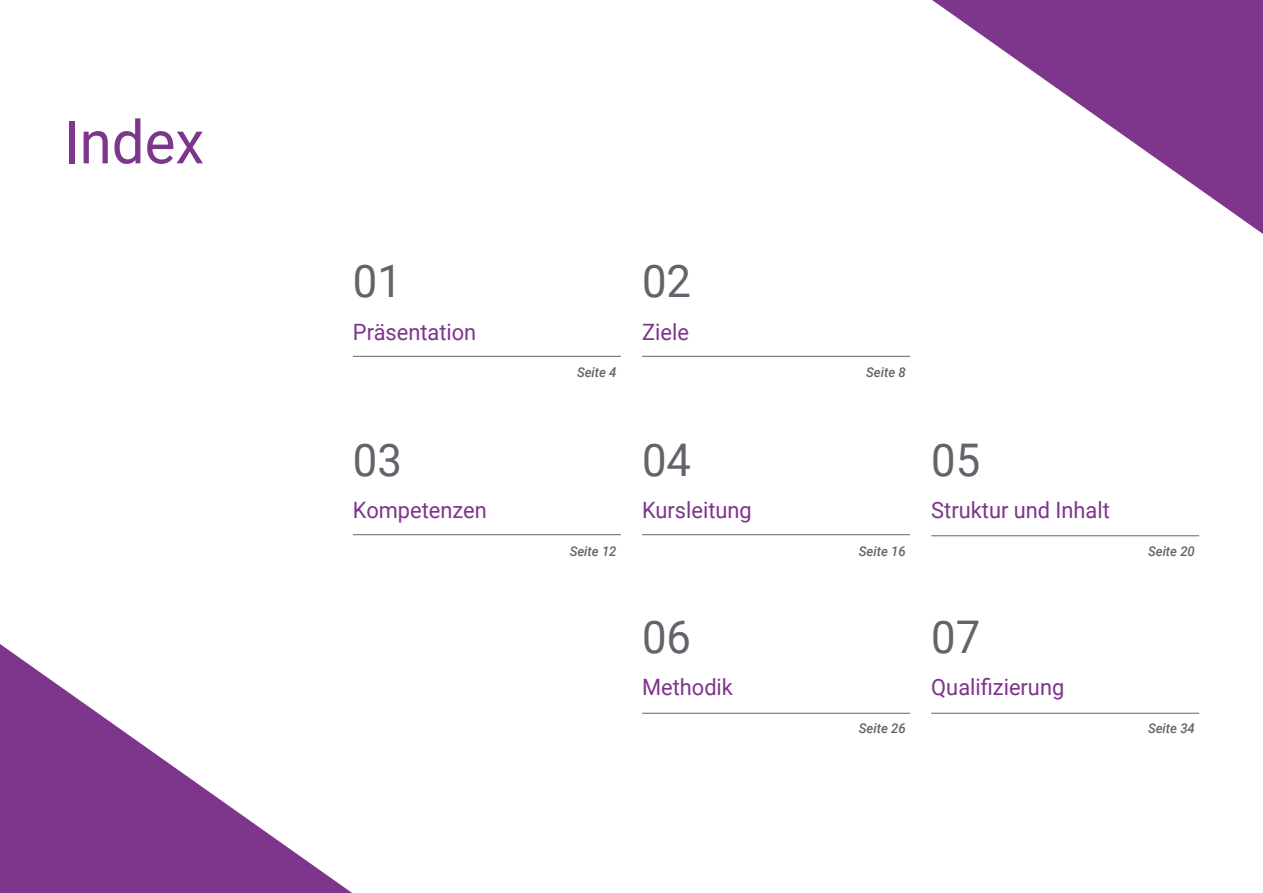
<style>
.page{position:relative;width:1263px;height:893px;background:#fff}
.page>*{position:absolute;margin:0;border:0;box-sizing:border-box;transform-origin:0 0}
.t1{font:60px "Roboto";color:#7e358c}
.t2{font:45px "Roboto";color:#61646a}
.t3{font:22.5px "Roboto";color:#7e358c}
.t4{font:italic 500 13.5px "Roboto";color:#61646a}
</style>
<div class="page">
<hr style="left:353px;top:356px;width:268px;height:1px;background:#61646a">
<hr style="left:931px;top:535px;width:268px;height:1px;background:#61646a">
<hr style="left:642px;top:356px;width:268px;height:1px;background:#61646a">
<hr style="left:642px;top:713px;width:268px;height:1px;background:#61646a">
<hr style="left:353px;top:534px;width:268px;height:1px;background:#61646a">
<hr style="left:931px;top:713px;width:268px;height:1px;background:#61646a">
<hr style="left:642px;top:534px;width:268px;height:1px;background:#61646a">
<svg style="left:0;top:644px;width:352px;height:249px"></svg>
<svg style="left:932px;top:0;width:331px;height:234px"></svg>
<h1 class="t1" style="left:64px;top:100px;width:142px">Index</h1>
<h2 class="t2" style="left:353px;top:250px;width:51px">01</h2>
<h2 class="t2" style="left:642px;top:250px;width:51px">02</h2>
<p class="t3" style="left:353px;top:316px;width:125px">Präsentation</p>
<p class="t3" style="left:642px;top:316px;width:48px">Ziele</p>
<p class="t4" style="left:577px;top:363px;width:41px">Seite 4</p>
<p class="t4" style="left:866px;top:363px;width:41px">Seite 8</p>
<h2 class="t2" style="left:353px;top:428px;width:51px">03</h2>
<h2 class="t2" style="left:642px;top:428px;width:51px">04</h2>
<h2 class="t2" style="left:931px;top:428px;width:51px">05</h2>
<p class="t3" style="left:353px;top:494px;width:135px">Kompetenzen</p>
<p class="t3" style="left:642px;top:494px;width:111px">Kursleitung</p>
<p class="t3" style="left:931px;top:494px;width:180px">Struktur und Inhalt</p>
<p class="t4" style="left:570px;top:542px;width:48px">Seite 12</p>
<p class="t4" style="left:859px;top:542px;width:48px">Seite 16</p>
<p class="t4" style="left:1148px;top:542px;width:48px">Seite 20</p>
<h2 class="t2" style="left:642px;top:606px;width:51px">06</h2>
<h2 class="t2" style="left:931px;top:606px;width:51px">07</h2>
<p class="t3" style="left:642px;top:672px;width:92px">Methodik</p>
<p class="t3" style="left:931px;top:672px;width:134px">Qualifizierung</p>
<p class="t4" style="left:859px;top:719px;width:48px">Seite 26</p>
<p class="t4" style="left:1148px;top:719px;width:48px">Seite 34</p>
</div>
